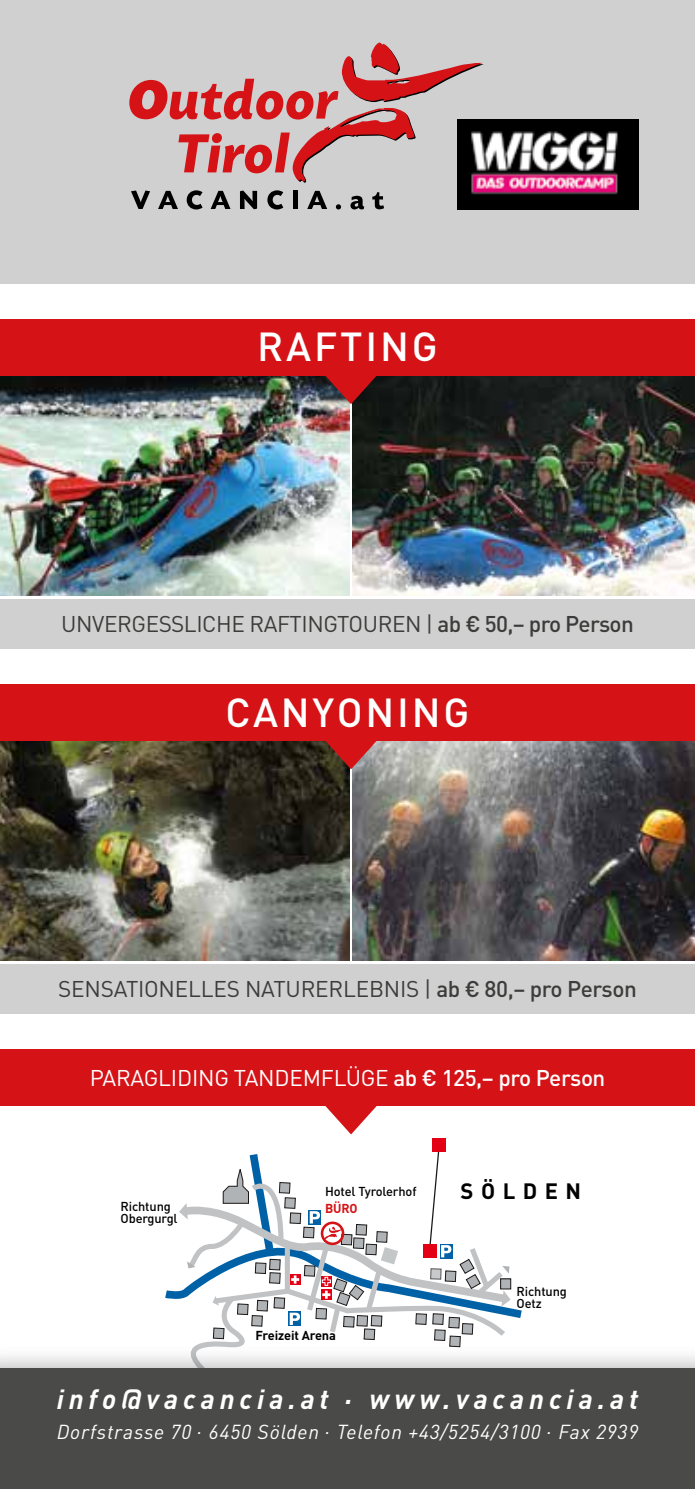
<style>
.page{position:relative;width:695px;height:1489px;background:#fff}
.page>*{position:absolute;margin:0;border:0;box-sizing:border-box;transform-origin:0 0}
.t1{font:500 40px "DINOT";letter-spacing:.07em;color:#fff}
.t2{font:italic 700 27.5px "DIN Pro";letter-spacing:.18em;color:#fff}
.t3{font:22.5px "DINOT";letter-spacing:-.02em;color:#3c3c3b}
.t4{font:22.5px "DINOT";letter-spacing:-.01em;color:#fff}
.t5{font:700 22px "DINOT";letter-spacing:.34em;color:#000}
.t6{font:italic 20px "DIN Pro";letter-spacing:.04em;color:#fff}
.t7{font:500 12.75px/12.8px "DINOT";letter-spacing:-.01em;color:#000}
.t8{font:700 12.75px "DINOT";letter-spacing:-.01em;color:#000}
.t9{font:700 12.75px "DINOT";color:#d51317}
.s1{font-weight:500}
</style>
<div class="page">
<div style="left:0;top:1049px;width:694px;height:57px;background:#d51317"></div>
<svg style="left:325px;top:1106px;width:52px;height:28px"></svg>
<img style="left:353px;top:376px;width:341px;height:219px">
<img style="left:353px;top:741px;width:341px;height:219px">
<div style="left:0;top:0;width:694px;height:283px;background:#d0d0d0"></div>
<svg style="left:131px;top:190px;width:19px;height:19px"></svg>
<svg style="left:158px;top:191px;width:20px;height:18px"></svg>
<svg style="left:187px;top:190px;width:15px;height:19px"></svg>
<svg style="left:210px;top:191px;width:20px;height:18px"></svg>
<svg style="left:240px;top:190px;width:17px;height:19px"></svg>
<svg style="left:267px;top:190px;width:16px;height:19px"></svg>
<div style="left:293px;top:191px;width:5px;height:18px;background:#000"></div>
<svg style="left:307px;top:191px;width:20px;height:18px"></svg>
<svg style="left:336px;top:204px;width:5px;height:5px"></svg>
<svg style="left:350px;top:196px;width:14px;height:13px"></svg>
<svg style="left:372px;top:192px;width:12px;height:17px"></svg>
<svg style="left:129px;top:43px;width:355px;height:140px"></svg>
<img style="left:0;top:376px;width:349px;height:219px">
<img style="left:0;top:741px;width:349px;height:219px">
<div style="left:432px;top:1137px;width:14px;height:14px;background:#e30014"></div>
<svg style="left:165px;top:1151px;width:357px;height:193px"></svg>
<div style="left:0;top:1344px;width:694px;height:144px;background:#000;opacity:.35"></div>
<div style="left:0;top:1368px;width:694px;height:120px;background:#4a4a49"></div>
<img style="left:457px;top:119px;width:181px;height:91px">
<div style="left:0;top:599px;width:694px;height:49px;background:#d0d0d0"></div>
<div style="left:0;top:964px;width:694px;height:49px;background:#d0d0d0"></div>
<div style="left:0;top:319px;width:694px;height:57px;background:#d51317"></div>
<div style="left:0;top:684px;width:694px;height:57px;background:#d51317"></div>
<svg style="left:319px;top:376px;width:64px;height:28px;background:#6f2629"></svg>
<svg style="left:319px;top:741px;width:64px;height:28px;background:#974944"></svg>
<h1 class="t1" style="left:257px;top:320px;width:182px">RAFTING</h1>
<p class="t3" style="left:61px;top:608px;width:574px">UNVERGESSLICHE RAFTINGTOUREN | <span class="s1">ab € 50,– pro Person</span></p>
<h1 class="t1" style="left:225px;top:685px;width:245px">CANYONING</h1>
<p class="t3" style="left:58px;top:973px;width:580px">SENSATIONELLES NATURERLEBNIS | <span class="s1">ab € 80,– pro Person</span></p>
<p class="t4" style="left:90px;top:1062px;width:517px">PARAGLIDING TANDEMFLÜGE <span class="s1">ab € 125,– pro Person</span></p>
<p class="t7" style="left:120px;top:1198px;width:59px">Richtung<br>Obergurgl</p>
<p class="t7" style="left:325px;top:1184px;width:93px">Hotel Tyrolerhof</p>
<p class="t9" style="left:325px;top:1199px;width:34px">BÜRO</p>
<p class="t8" style="left:255px;top:1326px;width:82px">Freizeit Arena</p>
<p class="t5" style="left:460px;top:1175px;width:122px">SÖLDEN</p>
<p class="t7" style="left:516px;top:1283px;width:52px">Richtung<br>Oetz</p>
<p class="t2" style="left:57px;top:1376px;width:583px">info@vacancia.at . www.vacancia.at</p>
<p class="t6" style="left:57px;top:1416px;width:583px">Dorfstrasse 70 . 6450 Sölden . Telefon +43/5254/3100 . Fax 2939</p>
</div>
